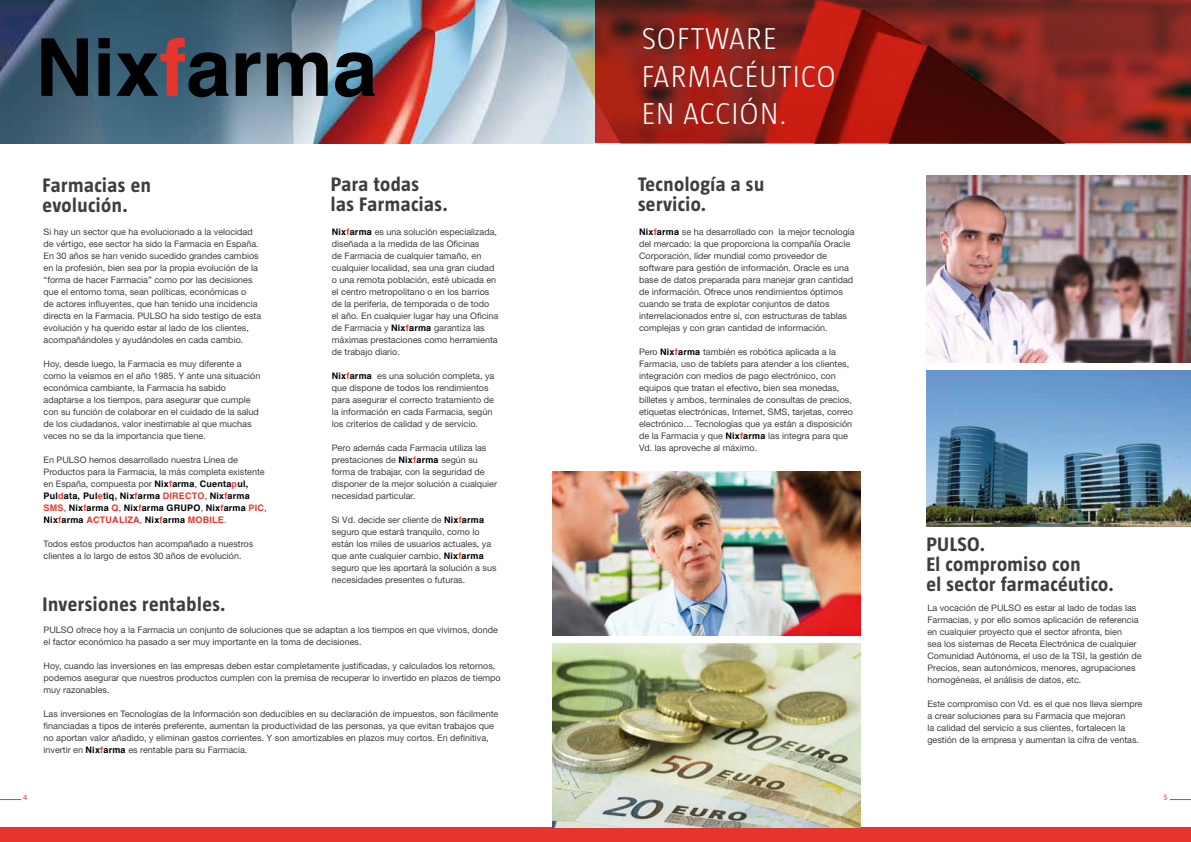
<style>
.page{position:relative;width:1191px;height:842px;background:#fff}
.page>*{position:absolute;margin:0;border:0;box-sizing:border-box;transform-origin:0 0}
.t1{font:300 31px/37.2px "Taz Barcelona";color:#fff}
.t2{font:700 20px/20px "Taz Barcelona";letter-spacing:.025em;color:#3e3d40}
.t3{font:9px/12px "Helvetica Neue LT Std";color:#3e3d40}
.t4{font:700 9px/12px "Helvetica";letter-spacing:.025em;color:#000}
.t5{font:8px "Myriad Pro";color:#e5352c}
.s1{font-family:"Helvetica";font-weight:700;color:#000}
.s2{font-family:"Helvetica";font-weight:700;color:#e5352c}
.s3{color:#e5352c}
.s4{font-family:"Helvetica Neue LT Std";font-weight:400;color:#3e3d40}
.s5{font-family:"Helvetica Neue LT Std";font-weight:400;color:#e5352c}
</style>
<div class="page">
<img style="left:926px;top:176px;width:265px;height:186px">
<img style="left:0;top:0;width:595px;height:143px">
<svg style="left:0;top:799px;width:21px;height:1px"></svg>
<div style="left:595px;top:828px;width:596px;height:14px;background:#e5352c"></div>
<div style="left:0;top:828px;width:599px;height:14px;background:#e5352c"></div>
<svg style="left:1169px;top:799px;width:22px;height:1px"></svg>
<svg style="left:595px;top:0;width:596px;height:143px;background:#882018"></svg>
<svg style="left:41px;top:38px;width:47px;height:58px;background:#141f26"></svg>
<svg style="left:98px;top:38px;width:12px;height:58px"></svg>
<svg style="left:116px;top:38px;width:112px;height:59px;background:#3a3c47"></svg>
<svg style="left:236px;top:52px;width:24px;height:44px"></svg>
<svg style="left:267px;top:52px;width:61px;height:44px;background:#3a4147"></svg>
<svg style="left:335px;top:52px;width:40px;height:45px;background:#2a3843"></svg>
<img style="left:926px;top:371px;width:265px;height:155px">
<img style="left:553px;top:471px;width:307px;height:164px">
<img style="left:553px;top:644px;width:307px;height:184px">
<h2 class="t2" style="left:43px;top:175px;width:110px">Farmacias en evolución.</h2>
<p class="t3" style="left:44px;top:226px;width:219px">Si hay un sector que ha evolucionado a la velocidad de vértigo, ese sector ha sido la Farmacia en España.<br>En 30 años se han venido sucedido grandes cambios en la profesión, bien sea por la propia evolución de la “forma de hacer Farmacia” como por las decisiones que el entorno toma, sean políticas, económicas o<br>de actores influyentes, que han tenido una incidencia directa en la Farmacia. PULSO ha sido testigo de esta evolución y ha querido estar al lado de los clientes, acompañándoles y ayudándoles en cada cambio.</p>
<p class="t3" style="left:44px;top:358px;width:218px">Hoy, desde luego, la Farmacia es muy diferente a como la veíamos en el año 1985. Y ante una situación económica cambiante, la Farmacia ha sabido adaptarse a los tiempos, para asegurar que cumple con su función de colaborar en el cuidado de la salud de los ciudadanos, valor inestimable al que muchas veces no se da la importancia que tiene.</p>
<p class="t3" style="left:44px;top:454px;width:223px">En PULSO hemos desarrollado nuestra Línea de<br>Productos para la Farmacia, la más completa existente en España, compuesta por <span class="s1">Nix</span><span class="s2">f</span><span class="s1">arma</span>, <span class="s1">Cuenta</span><span class="s2">p</span><span class="s1">ul,</span></p>
<p class="t4" style="left:44px;top:490px;width:225px">Pul<span class="s3">d</span>ata, Pul<span class="s3">e</span>tiq, Nix<span class="s3">f</span>arma <span class="s3">DIRECTO</span><span class="s4">,</span> Nix<span class="s3">f</span>arma<br><span class="s3">SMS</span><span class="s4">,</span> Nix<span class="s3">f</span>arma <span class="s3">Q</span><span class="s4">,</span> Nix<span class="s3">f</span>arma GRUPO<span class="s4">,</span> Nix<span class="s3">f</span>arma <span class="s3">PIC</span><span class="s4">,<br></span>Nix<span class="s3">f</span>arma <span class="s3">ACTUALIZA</span><span class="s4">,</span> Nix<span class="s3">f</span>arma <span class="s3">MOBILE</span><span class="s5">.</span></p>
<p class="t3" style="left:44px;top:538px;width:211px">Todos estos productos han acompañado a nuestros clientes a lo largo de estos 30 años de evolución.</p>
<h2 class="t2" style="left:43px;top:594px;width:185px">Inversiones rentables.</h2>
<h2 class="t2" style="left:331px;top:174px;width:118px">Para todas<br>las Farmacias.</h2>
<p class="t3" style="left:332px;top:226px;width:168px"><span class="s1">Nix</span><span class="s2">f</span><span class="s1">arma</span> es una solución especializada, diseñada a la medida de las Oficinas<br>de Farmacia de cualquier tamaño, en cualquier localidad, sea una gran ciudad o una remota población, esté ubicada en el centro metropolitano o en los barrios de la periferia, de temporada o de todo<br>el año. En cualquier lugar hay una Oficina de Farmacia y <span class="s1">Nix</span><span class="s2">f</span><span class="s1">arma</span> garantiza las máximas prestaciones como herramienta de trabajo diario.</p>
<p class="t3" style="left:332px;top:370px;width:164px"><span class="s1">Nix</span><span class="s2">f</span><span class="s1">arma</span> es una solución completa, ya que dispone de todos los rendimientos para asegurar el correcto tratamiento de la información en cada Farmacia, según los criterios de calidad y de servicio.</p>
<p class="t3" style="left:332px;top:442px;width:167px">Pero además cada Farmacia utiliza las prestaciones de <span class="s1">Nix</span><span class="s2">f</span><span class="s1">arma</span> según su forma de trabajar, con la seguridad de disponer de la mejor solución a cualquier necesidad particular.</p>
<p class="t3" style="left:332px;top:514px;width:166px">Si Vd. decide ser cliente de <span class="s1">Nix</span><span class="s2">f</span><span class="s1">arma </span>seguro que estará tranquilo, como lo están los miles de usuarios actuales, ya que ante cualquier cambio, <span class="s1">Nix</span><span class="s2">f</span><span class="s1">arma </span>seguro que les aportará la solución a sus necesidades presentes o futuras.</p>
<p class="t3" style="left:44px;top:624px;width:456px">PULSO ofrece hoy a la Farmacia un conjunto de soluciones que se adaptan a los tiempos en que vivimos, donde el factor económico ha pasado a ser muy importante en la toma de decisiones.</p>
<p class="t3" style="left:44px;top:660px;width:459px">Hoy, cuando las inversiones en las empresas deben estar completamente justificadas, y calculados los retornos, podemos asegurar que nuestros productos cumplen con la premisa de recuperar lo invertido en plazos de tiempo muy razonables.</p>
<p class="t3" style="left:44px;top:708px;width:456px">Las inversiones en Tecnologías de la Información son deducibles en su declaración de impuestos, son fácilmente financiadas a tipos de interés preferente, aumentan la productividad de las personas, ya que evitan trabajos que no aportan valor añadido, y eliminan gastos corrientes. Y son amortizables en plazos muy cortos. En definitiva, invertir en <span class="s1">Nix</span><span class="s2">f</span><span class="s1">arma</span> es rentable para su Farmacia.</p>
<h1 class="t1" style="left:642px;top:21px;width:104px">SOFTWARE<br>FARMACÉUTICO<br>EN ACCI</h1>
<h1 class="t1" style="left:739px;top:95px;width:49px">ÓN.</h1>
<h2 class="t2" style="left:638px;top:174px;width:128px">Tecnología a su servicio.</h2>
<p class="t3" style="left:639px;top:226px;width:217px"><span class="s1">Nix</span><span class="s2">f</span><span class="s1">arma</span> se ha desarrollado con la mejor tecnología del mercado: la que proporciona la compañía Oracle Corporación, líder mundial como proveedor de software para gestión de información. Oracle es una base de datos preparada para manejar gran cantidad de información. Ofrece unos rendimientos óptimos cuando se trata de explotar conjuntos de datos interrelacionados entre sí, con estructuras de tablas complejas y con gran cantidad de información.</p>
<p class="t3" style="left:639px;top:346px;width:215px">Pero <span class="s1">Nix</span><span class="s2">f</span><span class="s1">arma</span> también es robótica aplicada a la Farmacia, uso de tablets para atender a los clientes, integración con medios de pago electrónico, con equipos que tratan el efectivo, bien sea monedas, billetes y ambos, terminales de consultas de precios, etiquetas electrónicas, Internet, SMS, tarjetas, correo electrónico… Tecnologías que ya están a disposición de la Farmacia y que <span class="s1">Nix</span><span class="s2">f</span><span class="s1">arma</span> las integra para que Vd. las aproveche al máximo.</p>
<h2 class="t2" style="left:926px;top:534px;width:189px">PULSO.<br>El compromiso con<br>el sector farmacéutico.</h2>
<p class="t3" style="left:927px;top:602px;width:216px">La vocación de PULSO es estar al lado de todas las Farmacias, y por ello somos aplicación de referencia en cualquier proyecto que el sector afronta, bien<br>sea los sistemas de Receta Electrónica de cualquier Comunidad Autónoma, el uso de la TSI, la gestión de Precios, sean autonómicos, menores, agrupaciones homogéneas, el análisis de datos, etc.</p>
<p class="t3" style="left:927px;top:698px;width:217px">Este compromiso con Vd. es el que nos lleva siempre a crear soluciones para su Farmacia que mejoran<br>la calidad del servicio a sus clientes, fortalecen la gestión de la empresa y aumentan la cifra de ventas.</p>
<p class="t5" style="left:23px;top:793px;width:6px">4</p>
<p class="t5" style="left:1163px;top:793px;width:6px">5</p>
</div>
